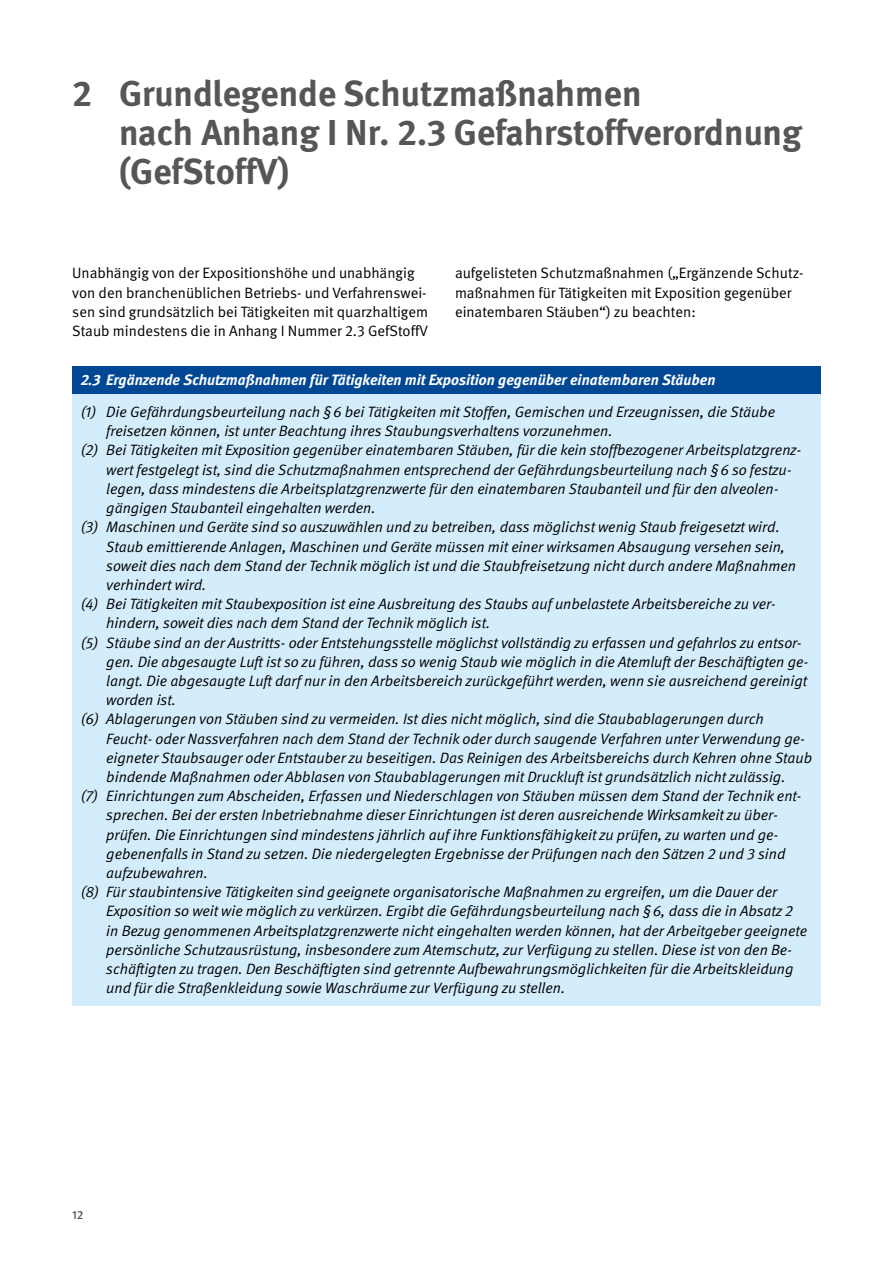
<style>
.page{position:relative;width:893px;height:1263px;background:#fff}
.page>*{position:absolute;margin:0;border:0;box-sizing:border-box;transform-origin:0 0}
.Überschriften_H1{font:700 36px/39px "DGUV Meta";color:#565655}
.t1{font:italic 15px/19.2px "DGUV Meta";color:#000}
.Fließtext_FT_Abstand_nach{font:15px/19.2px "DGUV Meta";color:#000}
.Fließtext_STG_Titel{font:italic 700 15px "DGUV Meta";color:#fff}
.t2{font:500 12px "DGUV Meta";color:#565655}
</style>
<div class="page">
<div style="left:72px;top:366px;width:749px;height:28px;background:#004893"></div>
<div style="left:72px;top:394px;width:749px;height:54px;background:#d4edfc"></div>
<div style="left:72px;top:432px;width:749px;height:93px;background:#d4edfc"></div>
<div style="left:72px;top:509px;width:749px;height:93px;background:#d4edfc"></div>
<div style="left:72px;top:586px;width:749px;height:54px;background:#d4edfc"></div>
<div style="left:72px;top:624px;width:749px;height:93px;background:#d4edfc"></div>
<div style="left:72px;top:701px;width:749px;height:93px;background:#d4edfc"></div>
<div style="left:72px;top:778px;width:749px;height:112px;background:#d4edfc"></div>
<div style="left:72px;top:874px;width:749px;height:131px;background:#d4edfc"></div>
<h1 class="Überschriften_H1" style="left:119px;top:75px;width:684px;text-indent:-47px">2 Grundlegende Schutzmaßnahmen<br>nach Anhang I Nr. 2.3 Gefahrstoffverordnung (GefStoffV)</h1>
<p class="Fließtext_FT_Abstand_nach" style="left:72px;top:264px;width:357px">Unabhängig von der Expositionshöhe und unabhängig von den branchenüblichen Betriebs- und Verfahrenswei&shy;sen sind grundsätzlich bei Tätigkeiten mit quarzhaltigem Staub mindestens die in Anhang I Nummer 2.3 GefStoffV</p>
<p class="Fließtext_FT_Abstand_nach" style="left:455px;top:264px;width:350px">aufgelisteten Schutzmaßnahmen („Ergänzende Schutz&shy;maßnahmen für Tätigkeiten mit Exposition gegenüber einatembaren Stäuben“) zu beachten:</p>
<p class="Fließtext_STG_Titel" style="left:81px;top:370px;width:636px">2.3 Ergänzende Schutzmaßnahmen für Tätigkeiten mit Exposition gegenüber einatembaren Stäuben</p>
<p class="t1" style="left:106px;top:403px;width:670px;text-indent:-26px">(1) Die Gefährdungsbeurteilung nach §6 bei Tätigkeiten mit Stoffen, Gemischen und Erzeugnissen, die Stäube freisetzen können, ist unter Beachtung ihres Staubungsverhaltens vorzunehmen.</p>
<p class="t1" style="left:106px;top:441px;width:696px;text-indent:-26px">(2) Bei Tätigkeiten mit Exposition gegenüber einatembaren Stäuben, für die kein stoffbezogener Arbeitsplatzgrenz&shy;wert festgelegt ist, sind die Schutzmaßnahmen entsprechend der Gefährdungsbeurteilung nach §6 so festzu&shy;legen, dass mindestens die Arbeitsplatzgrenzwerte für den einatembaren Staubanteil und für den alveolen&shy;gängigen Staubanteil eingehalten werden.</p>
<p class="t1" style="left:106px;top:518px;width:691px;text-indent:-26px">(3) Maschinen und Geräte sind so auszuwählen und zu betreiben, dass möglichst wenig Staub freigesetzt wird.<br>Staub emittierende Anlagen, Maschinen und Geräte müssen mit einer wirksamen Absaugung versehen sein, soweit dies nach dem Stand der Technik möglich ist und die Staubfreisetzung nicht durch andere Maßnahmen verhindert wird.</p>
<p class="t1" style="left:106px;top:595px;width:671px;text-indent:-26px">(4) Bei Tätigkeiten mit Staubexposition ist eine Ausbreitung des Staubs auf unbelastete Arbeitsbereiche zu ver&shy;hindern, soweit dies nach dem Stand der Technik möglich ist.</p>
<p class="t1" style="left:106px;top:633px;width:704px;text-indent:-26px">(5) Stäube sind an der Austritts- oder Entstehungsstelle möglichst vollständig zu erfassen und gefahrlos zu entsor&shy;gen. Die abgesaugte Luft ist so zu führen, dass so wenig Staub wie möglich in die Atemluft der Beschäftigten ge&shy;langt. Die abgesaugte Luft darf nur in den Arbeitsbereich zurückgeführt werden, wenn sie ausreichend gereinigt worden ist.</p>
<p class="t1" style="left:106px;top:710px;width:707px;text-indent:-26px">(6) Ablagerungen von Stäuben sind zu vermeiden. Ist dies nicht möglich, sind die Staubablagerungen durch<br>Feucht- oder Nassverfahren nach dem Stand der Technik oder durch saugende Verfahren unter Verwendung ge&shy;eigneter Staubsauger oder Entstauber zu beseitigen. Das Reinigen des Arbeitsbereichs durch Kehren ohne Staub bindende Maßnahmen oder Abblasen von Staubablagerungen mit Druckluft ist grundsätzlich nicht zulässig.</p>
<p class="t1" style="left:106px;top:787px;width:697px;text-indent:-26px">(7) Einrichtungen zum Abscheiden, Erfassen und Niederschlagen von Stäuben müssen dem Stand der Technik ent&shy;sprechen. Bei der ersten Inbetriebnahme dieser Einrichtungen ist deren ausreichende Wirksamkeit zu über&shy;prüfen. Die Einrichtungen sind mindestens jährlich auf ihre Funktionsfähigkeit zu prüfen, zu warten und ge&shy;gebenenfalls in Stand zu setzen. Die niedergelegten Ergebnisse der Prüfungen nach den Sätzen 2 und 3 sind aufzubewahren.</p>
<p class="t1" style="left:106px;top:883px;width:702px;text-indent:-26px">(8) Für staubintensive Tätigkeiten sind geeignete organisatorische Maßnahmen zu ergreifen, um die Dauer der Exposition so weit wie möglich zu verkürzen. Ergibt die Gefährdungsbeurteilung nach §6, dass die in Absatz 2 in Bezug genommenen Arbeitsplatzgrenzwerte nicht eingehalten werden können, hat der Arbeitgeber geeignete persönliche Schutzausrüstung, insbesondere zum Atemschutz, zur Verfügung zu stellen. Diese ist von den Be&shy;schäftigten zu tragen. Den Beschäftigten sind getrennte Aufbewahrungsmöglichkeiten für die Arbeitskleidung und für die Straßenkleidung sowie Waschräume zur Verfügung zu stellen.</p>
<p class="t2" style="left:72px;top:1208px;width:13px">12</p>
</div>
